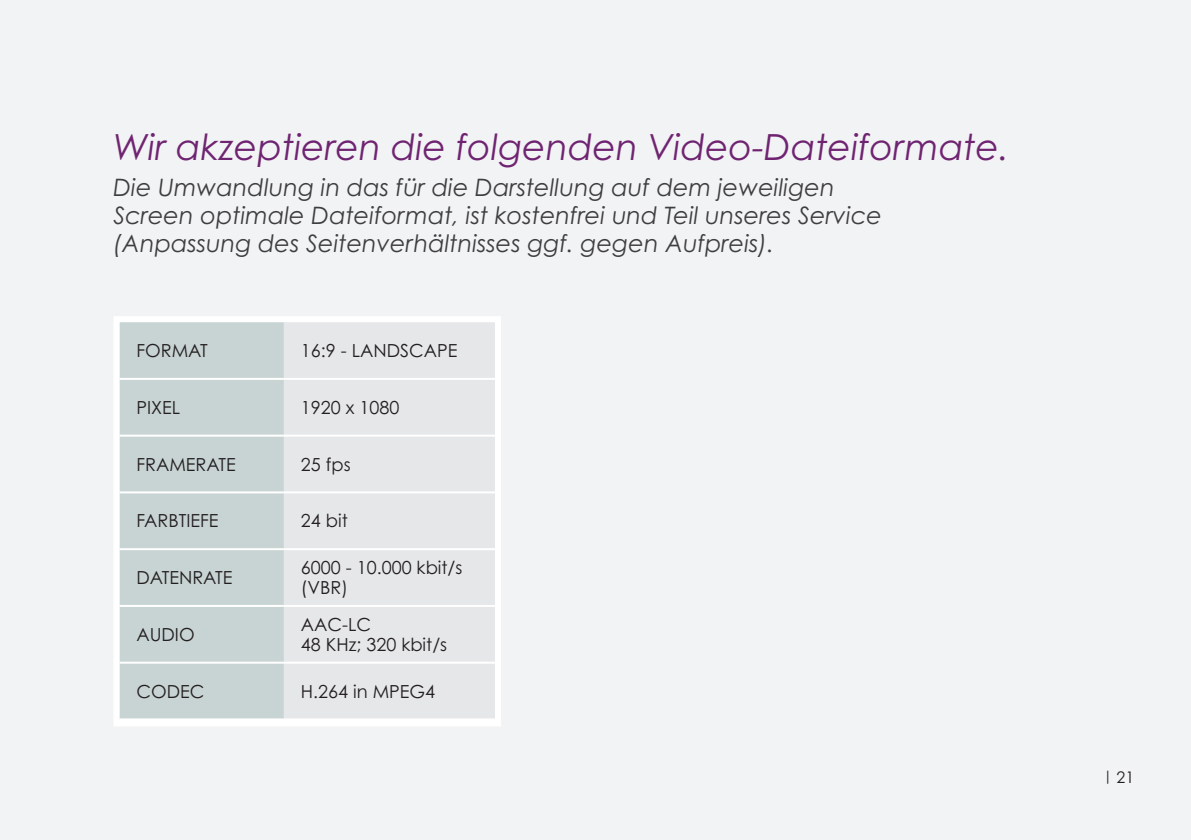
<style>
.page{position:relative;width:1191px;height:840px;background:#fff}
.page>*{position:absolute;margin:0;border:0;box-sizing:border-box;transform-origin:0 0}
.Bullet_list{font:italic 36px "Century Gothic Std";color:#6f2471}
.Bullet_list-2{font:italic 24px/28px "Century Gothic Std";color:#3e3e3f}
.t1{font:18px "Century Gothic Std";color:#231f20}
.t2{font:16px "Century Gothic Std";color:#231f20}
.s1{font-size:14px}
</style>
<div class="page">
<div style="left:0;top:0;width:1191px;height:839px;background:#f2f3f4"></div>
<div style="left:120px;top:323px;width:164px;height:395px;background:#c8d4d3"></div>
<div style="left:284px;top:323px;width:210px;height:395px;background:#e6e7e9"></div>
<hr style="left:119px;top:548px;width:165px;height:2px;background:#fff">
<hr style="left:284px;top:548px;width:216px;height:2px;background:#fff">
<hr style="left:119px;top:604px;width:165px;height:2px;background:#fff">
<hr style="left:284px;top:604px;width:216px;height:2px;background:#fff">
<hr style="left:119px;top:661px;width:165px;height:2px;background:#fff">
<hr style="left:284px;top:661px;width:216px;height:2px;background:#fff">
<hr style="left:119px;top:377px;width:165px;height:2px;background:#fff">
<hr style="left:284px;top:377px;width:216px;height:2px;background:#fff">
<hr style="left:119px;top:434px;width:165px;height:2px;background:#fff">
<hr style="left:284px;top:434px;width:216px;height:2px;background:#fff">
<hr style="left:119px;top:491px;width:165px;height:2px;background:#fff">
<hr style="left:284px;top:491px;width:216px;height:2px;background:#fff">
<hr style="left:119px;top:718px;width:165px;height:2px;background:#fff">
<hr style="left:284px;top:718px;width:216px;height:2px;background:#fff">
<div style="left:113px;top:316px;width:388px;height:410px;border:6px solid #fff"></div>
<p class="Bullet_list" style="left:113px;top:126px;width:897px">Wir akzeptieren die folgenden Video-Dateiformate.</p>
<p class="Bullet_list-2" style="left:113px;top:173px;width:770px">Die Umwandlung in das für die Darstellung auf dem jeweiligen<br>Screen optimale Dateiformat, ist kostenfrei und Teil unseres Service (Anpassung des Seitenverhältnisses ggf. gegen Aufpreis).</p>
<p class="t1" style="left:136px;top:339px;width:73px">FORMAT</p>
<p class="t1" style="left:301px;top:339px;width:158px">16:9 - LANDSCAPE</p>
<p class="t1" style="left:136px;top:396px;width:45px">PIXEL</p>
<p class="t1" style="left:301px;top:396px;width:100px">1920 x 1080</p>
<p class="t1" style="left:136px;top:453px;width:101px">FRAMERATE</p>
<p class="t1" style="left:301px;top:453px;width:51px">25 fps</p>
<p class="t1" style="left:136px;top:509px;width:83px">FARBTIEFE</p>
<p class="t1" style="left:301px;top:509px;width:48px">24 bit</p>
<p class="t1" style="left:136px;top:566px;width:97px">DATENRATE</p>
<p class="t1" style="left:136px;top:623px;width:60px">AUDIO</p>
<p class="t1" style="left:301px;top:556px;width:163px">6000 - 10.000 kbit/s</p>
<p class="t1" style="left:301px;top:576px;width:49px">(VBR)</p>
<p class="t1" style="left:301px;top:613px;width:72px">AAC-LC</p>
<p class="t1" style="left:301px;top:633px;width:148px">48 KHz; 320 kbit/s</p>
<p class="t1" style="left:136px;top:679px;width:69px">CODEC</p>
<p class="t1" style="left:301px;top:679px;width:136px">H.264 in MPEG4</p>
<p class="t2" style="left:1103px;top:767px;width:33px"><span class="s1">|</span> 21</p>
</div>
